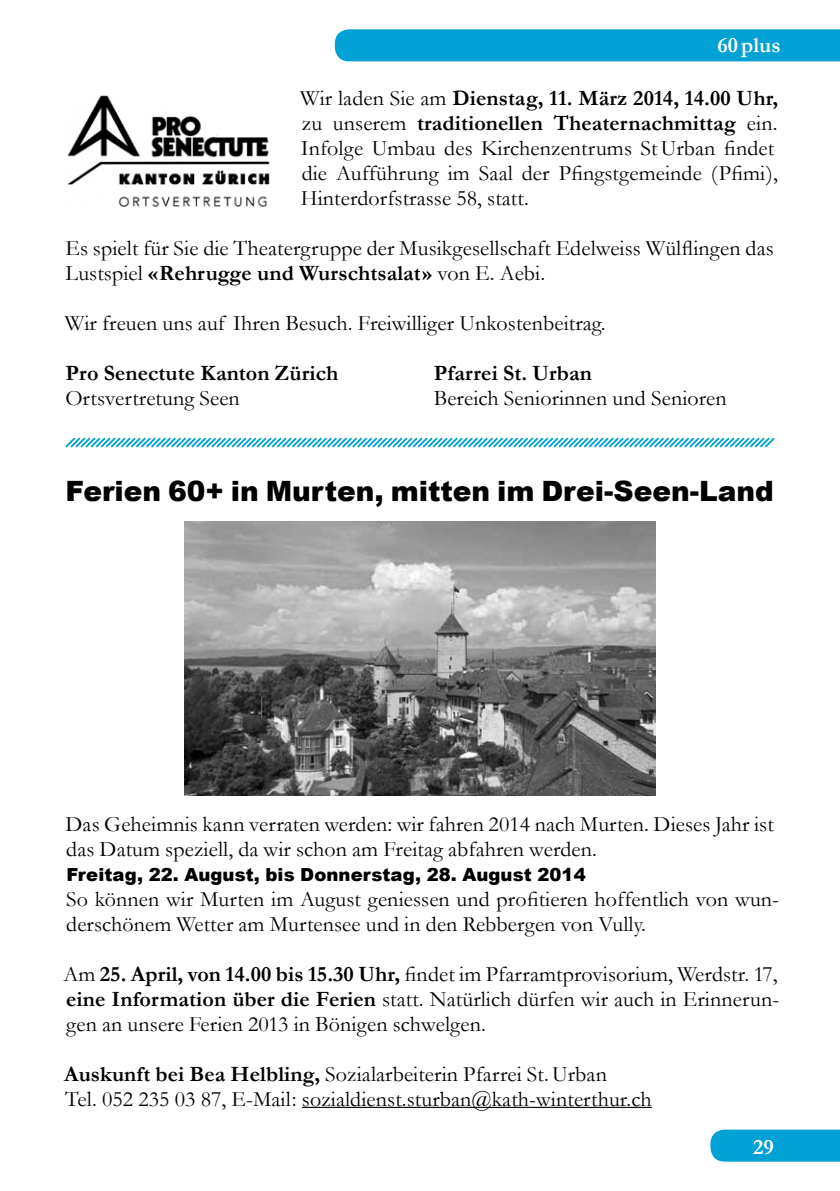
<style>
.page{position:relative;width:840px;height:1191px;background:#fff}
.page>*{position:absolute;margin:0;border:0;box-sizing:border-box;transform-origin:0 0}
.t1{font:900 28px "Arial";color:#000}
.t2{font:22px/25px "Garamond";letter-spacing:.005em;color:#000}
.t3{font:700 22px "Garamond";letter-spacing:.005em;color:#000}
.t4{font:700 22px "Garamond";letter-spacing:.005em;color:#fff}
.t5{font:900 18px "Arial";letter-spacing:.005em;color:#000}
.s1{font-weight:700}
</style>
<div class="page">
<div style="left:710px;top:1129px;width:129px;height:32px;background:#00a1d4"></div>
<div style="left:334px;top:29px;width:505px;height:32px;background:#00a1d4"></div>
<svg style="left:65px;top:437px;width:710px;height:11px"></svg>
<hr style="left:302px;top:1106px;width:349px;height:2px;background:#000">
<img style="left:67px;top:95px;width:203px;height:112px">
<img style="left:184px;top:522px;width:471px;height:273px">
<p class="t4" style="left:717px;top:30px;width:65px">60plus</p>
<p class="t2" style="left:300px;top:85px;width:479px">Wir laden Sie am <span class="s1">Dienstag, 11. März 2014, 14.00 Uhr, </span>zu unserem <span class="s1">traditionellen Theaternachmittag</span> ein.<br>Infolge Umbau des Kirchenzentrums StUrban findet die Aufführung im Saal der Pfingstgemeinde (Pfimi), Hinterdorfstrasse 58, statt.</p>
<p class="t2" style="left:65px;top:235px;width:709px">Es spielt für Sie die Theatergruppe der Musikgesellschaft Edelweiss Wülflingen das<br>Lustspiel <span class="s1">«Rehrugge und Wurschtsalat»</span> von E. Aebi.</p>
<p class="t2" style="left:65px;top:310px;width:542px">Wir freuen uns auf Ihren Besuch. Freiwilliger Unkostenbeitrag.</p>
<p class="t3" style="left:65px;top:358px;width:274px">Pro Senectute Kanton Zürich</p>
<p class="t3" style="left:433px;top:358px;width:160px">Pfarrei St. Urban</p>
<p class="t2" style="left:65px;top:385px;width:176px">Ortsvertretung Seen</p>
<p class="t2" style="left:433px;top:385px;width:294px">Bereich Seniorinnen und Senioren</p>
<p class="t1" style="left:66px;top:470px;width:709px">Ferien 60+ in Murten, mitten im Drei-Seen-Land</p>
<p class="t2" style="left:65px;top:810px;width:709px">Das Geheimnis kann verraten werden: wir fahren 2014 nach Murten. Dieses Jahr ist das Datum speziell, da wir schon am Freitag abfahren werden.</p>
<p class="t5" style="left:66px;top:861px;width:520px">Freitag, 22. August, bis Donnerstag, 28. August 2014</p>
<p class="t2" style="left:66px;top:885px;width:714px">So können wir Murten im August geniessen und profitieren hoffentlich von wun&shy;derschönem Wetter am Murtensee und in den Rebbergen von Vully.</p>
<p class="t2" style="left:63px;top:960px;width:717px;text-align:justify">Am <span class="s1">25. April, von 14.00 bis 15.30 Uhr,</span> findet im Pfarramtprovisorium, Werdstr. 17, <span class="s1">eine Information über die Ferien</span> statt. Natürlich dürfen wir auch in Erinnerun&shy;gen an unsere Ferien 2013 in Bönigen schwelgen.</p>
<p class="t2" style="left:64px;top:1060px;width:588px"><span class="s1">Auskunft bei Bea Helbling,</span> Sozialarbeiterin Pfarrei St. Urban<br>Tel. 052 235 03 87, E-Mail: sozialdienst.sturban@kath-winterthur.ch</p>
<p class="t4" style="left:752px;top:1131px;width:22px">29</p>
</div>
